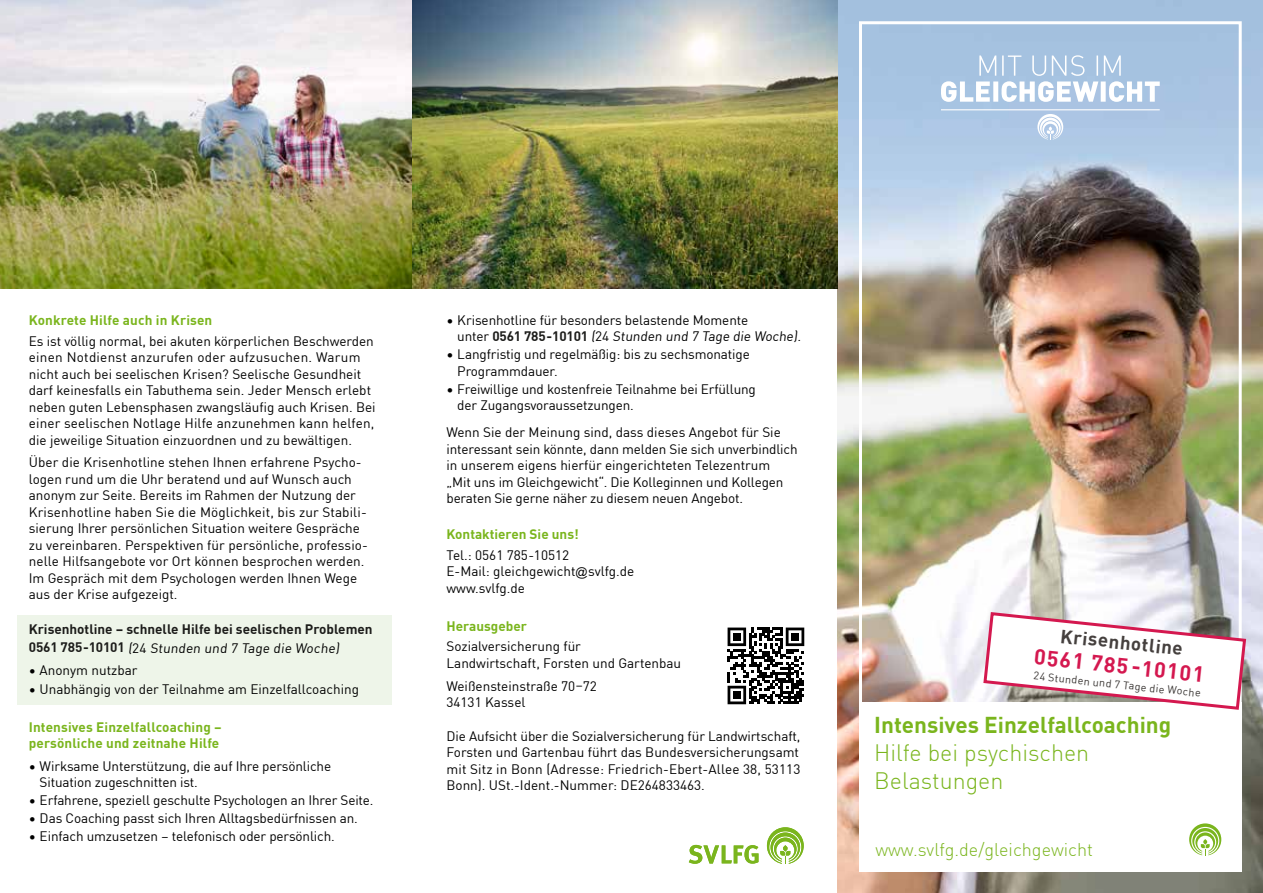
<style>
.page{position:relative;width:1263px;height:893px;background:#fff}
.page>*{position:absolute;margin:0;border:0;box-sizing:border-box;transform-origin:0 0}
.t1{font:300 23.25px/27.9px "DINOT";color:#7ab51d}
.t2{font:700 22.5px "DINOT";color:#7ab51d}
.t3{font:700 21.6px "DINOT";color:#d4184f}
.t4{font:700 18.75px "DINOT";color:#45403e}
.t5{font:300 18px "DINOT";color:#7ab51d}
.t6{font:13.5px/16.5px "DINOT";color:#000}
.t7{font:700 13.5px/16.5px "DINOT";letter-spacing:.01em;color:#7ab51d}
.t8{font:700 13.5px/18px "DINOT";color:#1c1c1a}
.t9{font:10.95px "DINOT";color:#3c3836}
.s1{font-weight:400;color:#000}
.s2{font-weight:700;color:#1c1c1a}
.s3{font-family:"Arial";font-size:12px}
</style>
<div class="page">
<div style="left:17px;top:615px;width:374px;height:90px;background:#eef5e9"></div>
<svg style="left:767px;top:827px;width:37px;height:37px"></svg>
<svg style="left:689px;top:845px;width:69px;height:19px"></svg>
<img style="left:838px;top:0;width:425px;height:893px">
<div style="left:859px;top:702px;width:383px;height:170px;background:#fff"></div>
<div style="left:859px;top:21px;width:383px;height:706px;border:3px solid #fff"></div>
<svg style="left:1189px;top:823px;width:32px;height:33px"></svg>
<svg style="left:1037px;top:114px;width:26px;height:26px"></svg>
<svg style="left:941px;top:55px;width:219px;height:47px"></svg>
<hr style="left:941px;top:109px;width:219px;height:1px;background:#fff">
<img style="left:0;top:0;width:838px;height:288px">
<svg style="left:982px;top:610px;width:266px;height:101px"></svg>
<svg style="left:727px;top:628px;width:77px;height:76px"></svg>
<div style="left:733px;top:633px;width:8px;height:8px;background:#000"></div>
<div style="left:791px;top:633px;width:8px;height:8px;background:#000"></div>
<div style="left:733px;top:691px;width:8px;height:8px;background:#000"></div>
<p class="t7" style="left:29px;top:310px;width:185px">Konkrete Hilfe auch in Krisen</p>
<p class="t6" style="left:29px;top:331px;width:348px">Es ist völlig normal, bei akuten körperlichen Beschwerden einen Notdienst anzurufen oder aufzusuchen. Warum nicht auch bei seelischen Krisen? Seelische Gesundheit darf keinesfalls ein Tabuthema sein. Jeder Mensch erlebt neben guten Lebensphasen zwangsläufig auch Krisen. Bei einer seelischen Notlage Hilfe anzunehmen kann helfen, die jeweilige Situation einzuordnen und zu bewältigen.</p>
<p class="t6" style="left:29px;top:453px;width:340px">Über die Krisenhotline stehen Ihnen erfahrene Psycho&shy;logen rund um die Uhr beratend und auf Wunsch auch anonym zur Seite. Bereits im Rahmen der Nutzung der Krisenhotline haben Sie die Möglichkeit, bis zur Stabili&shy;sierung Ihrer persönlichen Situation weitere Gespräche zu vereinbaren. Perspektiven für persönliche, professio&shy;nelle Hilfsangebote vor Ort können besprochen werden.<br>Im Gespräch mit dem Psychologen werden Ihnen Wege aus der Krise aufgezeigt.</p>
<p class="t8" style="left:29px;top:619px;width:345px">Krisenhotline – schnelle Hilfe bei seelischen Problemen<br>0561 785 -10101 <span class="s1">(24 Stunden und 7 Tage die Woche)</span></p>
<p class="t6" style="left:29px;top:660px;width:110px">• Anonym nutzbar</p>
<p class="t6" style="left:29px;top:680px;width:332px">• Unabhängig von der Teilnahme am Einzelfallcoaching</p>
<p class="t7" style="left:29px;top:717px;width:194px">Intensives Einzelfallcoaching – persönliche und zeitnahe Hilfe</p>
<p class="t6" style="left:40px;top:756px;width:293px;text-indent:-11px">• Wirksame Unterstützung, die auf Ihre persönliche<br>Situation zugeschnitten ist.</p>
<p class="t6" style="left:29px;top:791px;width:346px">• Erfahrene, speziell geschulte Psychologen an Ihrer Seite.</p>
<p class="t6" style="left:29px;top:809px;width:330px">• Das Coaching passt sich Ihren Alltagsbedürfnissen an.</p>
<p class="t6" style="left:29px;top:827px;width:307px">• Einfach umzusetzen – telefonisch oder persönlich.</p>
<p class="t6" style="left:457px;top:311px;width:347px;text-indent:-11px">• Krisenhotline für besonders belastende Momente<br>u nte r <span class="s2">056 1 785 - 1 0 1 0 1</span> (24 Stunden und 7 Tage die Woche).</p>
<p class="t6" style="left:457px;top:345px;width:294px;text-indent:-11px">• Langfristig und regelmäßig: bis zu sechsmonatige<br>Programmdauer.</p>
<p class="t6" style="left:457px;top:380px;width:300px;text-indent:-11px">• Freiwillige und kostenfreie Teilnahme bei Erfüllung der Zugangsvoraussetzungen.</p>
<p class="t6" style="left:446px;top:423px;width:353px">Wenn Sie der Meinung sind, dass dieses Angebot für Sie interessant sein könnte, dann melden Sie sich unverbindlich in unserem eigens hierfür eingerichteten Telezentrum „Mit uns im Gleichgewicht“. Die Kolleginnen und Kollegen beraten Sie gerne näher zu diesem neuen Angebot.</p>
<p class="t7" style="left:446px;top:525px;width:134px">Kontaktieren Sie uns!</p>
<p class="t6" style="left:446px;top:546px;width:189px">Tel.: 0561 785-10512<br>E-Mail: gleichgewicht<span class="s3">@</span>svlfg.de www.svlfg.de</p>
<p class="t7" style="left:446px;top:616px;width:82px">Herausgeber</p>
<p class="t6" style="left:446px;top:637px;width:236px">Sozialversicherung für<br>Landwirtschaft, Forsten und Gartenbau</p>
<p class="t6" style="left:446px;top:676px;width:152px">Weißensteinstraße 70–72<br>34131 Kassel</p>
<p class="t6" style="left:446px;top:726px;width:355px;text-align:justify">Die Aufsicht über die Sozialversicherung für Landwirtschaft, Forsten und Gartenbau führt das Bundesversicherungsamt mit Sitz in Bonn (Adresse: Friedrich-Ebert-Allee 38, 53113<br>Bonn). USt.-Ident.-Nummer: DE264833463.</p>
<h3 class="t4" style="left:1062px;top:621px;width:125px;rotate:6deg">Krisenhotline</h3>
<h3 class="t3" style="left:1036px;top:640px;width:172px;rotate:6deg">0561 785-10101</h3>
<p class="t9" style="left:1034px;top:667px;width:170px;rotate:6deg">24 Stunden und 7 Tage die Woche</p>
<h2 class="t2" style="left:874px;top:707px;width:299px">Intensives Einzelfallcoaching</h2>
<h1 class="t1" style="left:874px;top:737px;width:216px">Hilfe bei psychischen<br>Belastungen</h1>
<h3 class="t5" style="left:875px;top:835px;width:219px">www.svlfg.de/gleichgewicht</h3>
</div>
